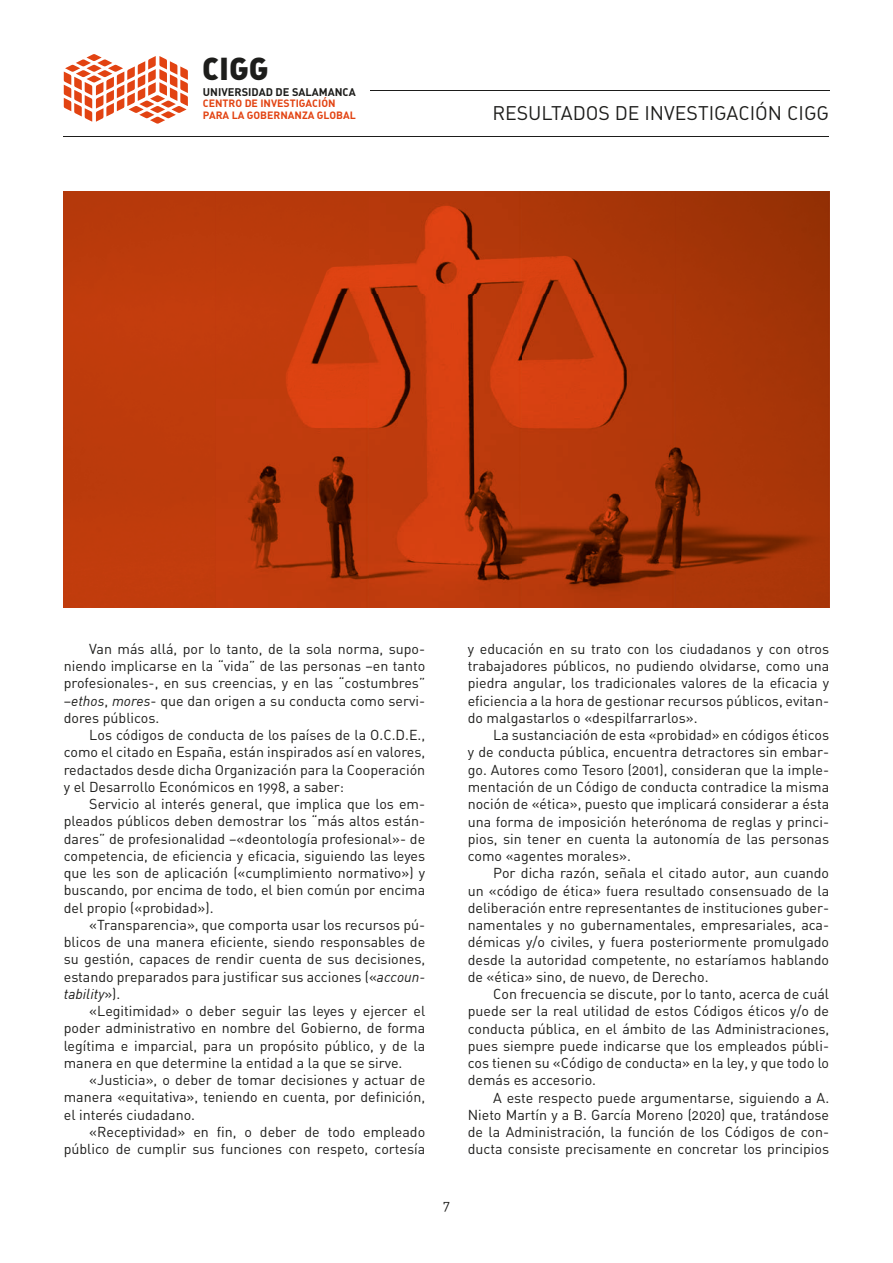
<style>
.page{position:relative;width:893px;height:1263px;background:#fff}
.page>*{position:absolute;margin:0;border:0;box-sizing:border-box;transform-origin:0 0}
.t1{font:31.35px "DIN Black Alternate";color:#1d1d1b}
.t2{font:19.5px "DIN Regular Alternate";color:#1d1d1b}
.t3{font:14.25px/17.2px "DIN Regular Alternate";color:#1d1d1b;text-align:justify}
.t4{font:italic 14.25px "DIN";color:#1d1d1b}
.t5{font:13.5px "DIN Regular Alternate";color:#1d1d1b}
.t6{font:10.95px "DIN Bold Alternate";color:#1d1d1b}
.t7{font:10.5px/11.7px "DIN Bold Alternate";color:#e24312}
.s1{font-family:"DIN";font-style:italic}
.s2{font-family:"DIN Regular Alternate";font-style:normal}
</style>
<div class="page">
<hr style="left:370px;top:91px;width:459px;height:1px;background:#1d1d1b">
<hr style="left:64px;top:136px;width:765px;height:1px;background:#1d1d1b">
<svg style="left:64px;top:54px;width:124px;height:70px"></svg>
<img style="left:64px;top:191px;width:765px;height:416px">
<h1 class="t1" style="left:202px;top:48px;width:68px">CIGG</h1>
<p class="t6" style="left:203px;top:84px;width:154px">UNIVERSIDAD DE SALAMANCA</p>
<p class="t7" style="left:203px;top:97px;width:154px">CENTRO DE INVESTIGACIÓN<br>PARA LA GOBERNANZA GLOBAL</p>
<h2 class="t2" style="left:492px;top:101px;width:338px">RESULTADOS DE INVESTIGACIÓN CIGG</h2>
<p class="t3" style="left:64px;top:640px;width:363px;text-indent:26px">Van más allá, por lo tanto, de la sola norma, supo&shy;niendo implicarse en la “vida” de las personas –en tanto profesionales-, en sus creencias, y en las “costumbres” –<span class="s1">ethos</span>, <span class="s1">mores</span>- que dan origen a su conducta como servi&shy;dores públicos.</p>
<p class="t3" style="left:64px;top:726px;width:363px;text-indent:26px">Los códigos de conducta de los países de la O.C.D.E., como el citado en España, están inspirados así en valores, redactados desde dicha Organización para la Cooperación y el Desarrollo Económicos en 1998, a saber:</p>
<p class="t3" style="left:64px;top:795px;width:363px;text-indent:26px">Servicio al interés general, que implica que los em&shy;pleados públicos deben demostrar los “más altos están&shy;dares” de profesionalidad –«deontología profesional»- de competencia, de eficiencia y eficacia, siguiendo las leyes que les son de aplicación («cumplimiento normativo») y buscando, por encima de todo, el bien común por encima del propio («probidad»).</p>
<p class="t3" style="left:64px;top:916px;width:363px;text-indent:26px">«Transparencia», que comporta usar los recursos pú&shy;blicos de una manera eficiente, siendo responsables de su gestión, capaces de rendir cuenta de sus decisiones, estando preparados para justificar sus acciones («<span class="s1">accoun-</span></p>
<p class="t4" style="left:64px;top:985px;width:58px">tability<span class="s2">»).</span></p>
<p class="t3" style="left:64px;top:1002px;width:363px;text-indent:26px">«Legitimidad» o deber seguir las leyes y ejercer el poder administrativo en nombre del Gobierno, de forma legítima e imparcial, para un propósito público, y de la manera en que determine la entidad a la que se sirve.</p>
<p class="t3" style="left:64px;top:1071px;width:363px;text-indent:26px">«Justicia», o deber de tomar decisiones y actuar de manera «equitativa», teniendo en cuenta, por definición, el interés ciudadano.</p>
<p class="t3" style="left:64px;top:1123px;width:363px;text-align:right">«Receptividad» en fin, o deber de todo empleado público de cumplir sus funciones con respeto, cortesía</p>
<p class="t5" style="left:443px;top:1197px;width:8px">7</p>
<p class="t3" style="left:468px;top:640px;width:363px">y educación en su trato con los ciudadanos y con otros trabajadores públicos, no pudiendo olvidarse, como una piedra angular, los tradicionales valores de la eficacia y eficiencia a la hora de gestionar recursos públicos, evitan&shy;do malgastarlos o «despilfarrarlos».</p>
<p class="t3" style="left:468px;top:726px;width:363px;text-indent:26px">La sustanciación de esta «probidad» en códigos éticos y de conducta pública, encuentra detractores sin embar&shy;go. Autores como Tesoro (2001), consideran que la imple&shy;mentación de un Código de conducta contradice la misma noción de «ética», puesto que implicará considerar a ésta una forma de imposición heterónoma de reglas y princi&shy;pios, sin tener en cuenta la autonomía de las personas como «agentes morales».</p>
<p class="t3" style="left:468px;top:864px;width:363px;text-indent:26px">Por dicha razón, señala el citado autor, aun cuando un «código de ética» fuera resultado consensuado de la deliberación entre representantes de instituciones guber&shy;namentales y no gubernamentales, empresariales, aca&shy;démicas y/o civiles, y fuera posteriormente promulgado desde la autoridad competente, no estaríamos hablando de «ética» sino, de nuevo, de Derecho.</p>
<p class="t3" style="left:468px;top:985px;width:363px;text-indent:26px">Con frecuencia se discute, por lo tanto, acerca de cuál puede ser la real utilidad de estos Códigos éticos y/o de conducta pública, en el ámbito de las Administraciones, pues siempre puede indicarse que los empleados públi&shy;cos tienen su «Código de conducta» en la ley, y que todo lo demás es accesorio.</p>
<p class="t3" style="left:468px;top:1088px;width:363px;text-indent:26px">A este respecto puede argumentarse, siguiendo a A.<br>Nieto Martín y a B. García Moreno (2020) que, tratándose de la Administración, la función de los Códigos de con&shy;ducta consiste precisamente en concretar los principios</p>
</div>
